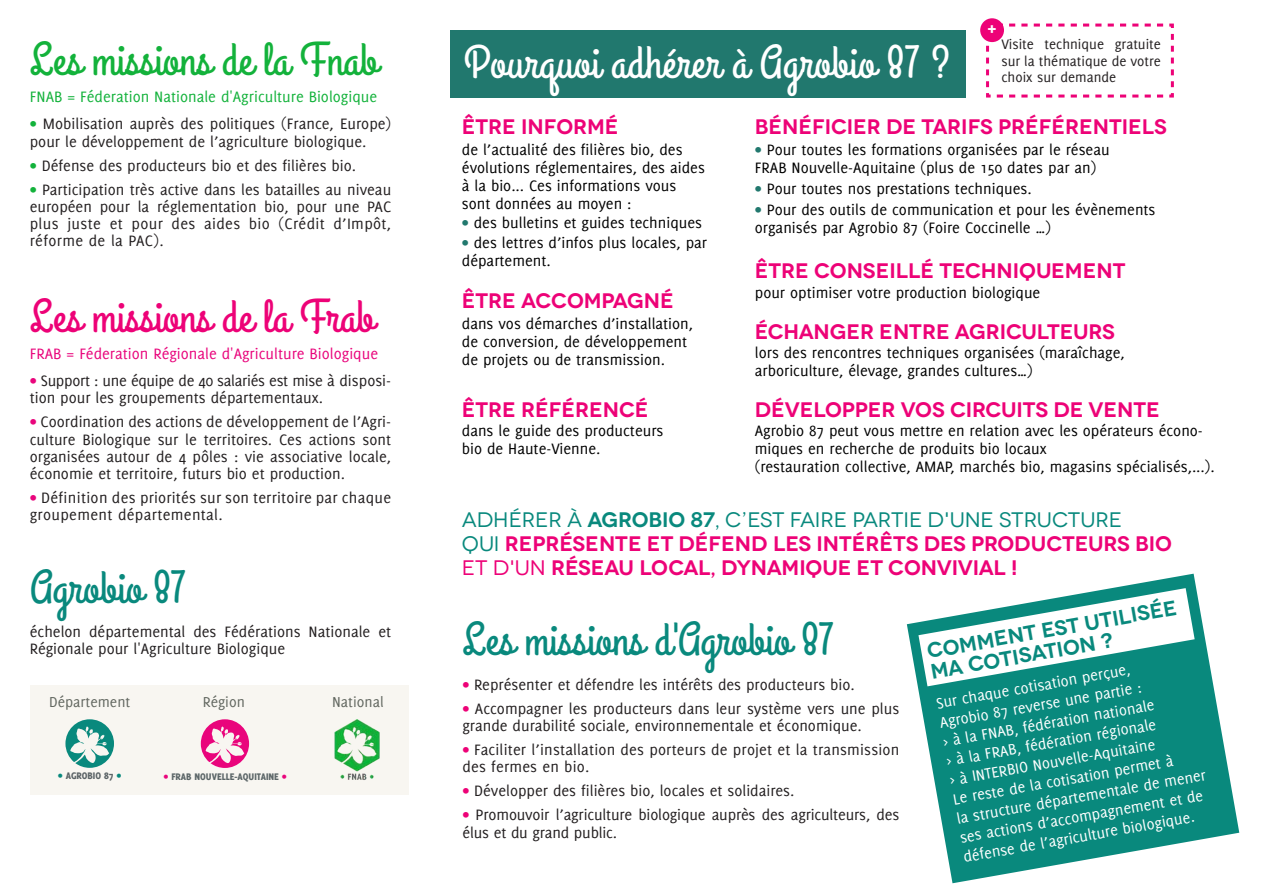
<style>
.page{position:relative;width:1263px;height:893px;background:#fff}
.page>*{position:absolute;margin:0;border:0;box-sizing:border-box;transform-origin:0 0}
.t1{font:46.5px "Grand Hotel";color:#09897d}
.t2{font:46.5px "Grand Hotel";letter-spacing:.01em;color:#fff}
.t3{font:46.5px "Grand Hotel";color:#13b23b}
.t4{font:46.5px "Grand Hotel";color:#ed0277}
.t5{font:600 21px/24px "Novecentowide";color:#ed0277}
.t6{font:600 21px/21px "Novecentowide";color:#09897d}
.t7{font:600 16.8px "Novecentowide";color:#fff}
.t8{font:16.5px/17.2px "Delicious";color:#231f20}
.t9{font:16.5px/18px "Delicious";color:#000}
.t10{font:16.5px/19.5px "Delicious";color:#fff}
.t11{font:16.5px/17.2px "Delicious";letter-spacing:.02em;color:#231f20}
.t12{font:16.5px "Delicious";color:#13b23b}
.t13{font:16.5px "Delicious";color:#e9057c}
.t14{font:15.75px "Delicious";color:#61665f}
.t15{font:15px/16.5px "Delicious";color:#231f20;text-align:justify}
.t16{font:800 10.5px "Delicious";color:#5c6668}
.t17{font:800 10.5px "Delicious";color:#5c6467}
.s1{color:#13b23b}
.s2{color:#e9057c}
.s3{color:#09897d}
.s4{color:#21786e}
.s5{font-weight:400;color:#09897d}
.s6{font-weight:400}
.s7{color:#ed0277}
</style>
<div class="page">
<div style="left:450px;top:30px;width:516px;height:68px;background:#21786e"></div>
<div style="left:30px;top:685px;width:378px;height:110px;background:#f8f6f1"></div>
<svg style="left:201px;top:719px;width:48px;height:49px"></svg>
<svg style="left:65px;top:719px;width:49px;height:49px"></svg>
<img style="left:334px;top:719px;width:46px;height:61px">
<svg style="left:907px;top:574px;width:332px;height:309px;fill:#09897d"></svg>
<svg style="left:918px;top:588px;width:277px;height:98px"></svg>
<svg style="left:984px;top:22px;width:190px;height:76px"></svg>
<div style="left:980px;top:18px;width:24px;height:24px;background:#ed0277;border-radius:50%"></div>
<h1 class="t3" style="left:30px;top:30px;width:350px">Les missions de la Fnab</h1>
<p class="t12" style="left:30px;top:88px;width:349px">FNAB = Féderation Nationale d'Agriculture Biologique</p>
<p class="t8" style="left:30px;top:115px;width:363px"><span class="s1">•</span> Mobilisation auprès des politiques (France, Europe) pour le développement de l’agriculture biologique.</p>
<p class="t8" style="left:30px;top:156px;width:328px"><span class="s1">•</span> Défense des producteurs bio et des filières bio.</p>
<p class="t8" style="left:30px;top:180px;width:363px;text-align:justify"><span class="s1">•</span> Participation très active dans les batailles au niveau européen pour la réglementation bio, pour une PAC plus juste et pour des aides bio (Crédit d’Impôt, réforme de la PAC).</p>
<h1 class="t4" style="left:30px;top:287px;width:346px">Les missions de la Frab</h1>
<p class="t13" style="left:30px;top:344px;width:350px">FRAB = Féderation Régionale d'Agriculture Biologique</p>
<p class="t8" style="left:30px;top:372px;width:363px"><span class="s2">•</span> Support : une équipe de 40 salariés est mise à disposi&shy;tion pour les groupements départementaux.</p>
<p class="t8" style="left:30px;top:413px;width:363px;text-align:justify"><span class="s2">•</span> Coordination des actions de développement de l’Agri&shy;culture Biologique sur le territoires. Ces actions sont organisées autour de 4 pôles : vie associative locale, économie et territoire, futurs bio et production.</p>
<p class="t11" style="left:30px;top:489px;width:363px"><span class="s2">•</span> Définition des priorités sur son territoire par chaque groupement départemental.</p>
<h1 class="t1" style="left:30px;top:558px;width:157px">Agrobio 87</h1>
<p class="t8" style="left:30px;top:622px;width:363px">échelon départemental des Fédérations Nationale et<br>Régionale pour l'Agriculture Biologique</p>
<p class="t14" style="left:49px;top:693px;width:83px">Département</p>
<p class="t14" style="left:203px;top:693px;width:44px">Région</p>
<p class="t14" style="left:332px;top:693px;width:53px">National</p>
<p class="t17" style="left:58px;top:770px;width:65px"><span class="s3">•</span> AGROBIO 87 <span class="s3">•</span></p>
<p class="t16" style="left:164px;top:770px;width:124px"><span class="s2">•</span> FRAB NOUVELLE-AQUITAINE <span class="s2">•</span></p>
<h1 class="t2" style="left:464px;top:33px;width:488px">Pourquoi adhérer à Agrobio 87 ?</h1>
<p class="t7" style="left:986px;top:19px;width:13px">+</p>
<p class="t15" style="left:1001px;top:36px;width:161px">Visite technique gratuite sur la thématique de votre choix sur demande</p>
<p class="t5" style="left:462px;top:115px;width:158px">ÊTRE INFORMÉ</p>
<p class="t9" style="left:462px;top:140px;width:245px">de l’actualité des filières bio, des évolutions réglementaires, des aides à la bio... Ces informations vous sont données au moyen :</p>
<p class="t9" style="left:462px;top:214px;width:242px"><span class="s4">•</span> des bulletins et guides techniques</p>
<p class="t9" style="left:462px;top:233px;width:247px"><span class="s4">•</span> des lettres d’infos plus locales, par département.</p>
<p class="t5" style="left:755px;top:115px;width:414px">BÉNÉFICIER DE TARIFS PRÉFÉRENTIELS</p>
<p class="t9" style="left:755px;top:140px;width:356px"><span class="s4">•</span> Pour toutes les formations organisées par le réseau<br>FRAB Nouvelle-Aquitaine (plus de 150 dates par an)</p>
<p class="t9" style="left:755px;top:179px;width:278px"><span class="s4">•</span> Pour toutes nos prestations techniques.</p>
<p class="t9" style="left:755px;top:200px;width:402px"><span class="s4">•</span> Pour des outils de communication et pour les évènements organisés par Agrobio 87 (Foire Coccinelle …)</p>
<p class="t5" style="left:755px;top:259px;width:372px">ÊTRE CONSEILLÉ TECHNIQUEMENT</p>
<p class="t5" style="left:462px;top:289px;width:213px">ÊTRE ACCOMPAGNÉ</p>
<p class="t9" style="left:755px;top:283px;width:287px">pour optimiser votre production biologique</p>
<p class="t9" style="left:462px;top:314px;width:233px">dans vos démarches d’installation, de conversion, de développement de projets ou de transmission.</p>
<p class="t5" style="left:755px;top:320px;width:361px">ÉCHANGER ENTRE AGRICULTEURS</p>
<p class="t9" style="left:755px;top:343px;width:371px">lors des rencontres techniques organisées (maraîchage, arboriculture, élevage, grandes cultures…)</p>
<p class="t5" style="left:462px;top:398px;width:188px">ÊTRE RÉFÉRENCÉ</p>
<p class="t5" style="left:755px;top:398px;width:406px">DÉVELOPPER VOS CIRCUITS DE VENTE</p>
<p class="t9" style="left:462px;top:422px;width:203px">dans le guide des producteurs bio de Haute-Vienne.</p>
<p class="t9" style="left:755px;top:422px;width:461px">Agrobio 87 peut vous mettre en relation avec les opérateurs écono&shy;miques en recherche de produits bio locaux<br>(restauration collective, AMAP, marchés bio, magasins spécialisés,...).</p>
<p class="t5" style="left:462px;top:507px;width:712px"><span class="s5">ADHÉRER À</span> <span class="s3">AGROBIO 87</span><span class="s5">, C’EST FAIRE PARTIE D'UNE STRUCTURE<br>QUI</span> REPRÉSENTE ET DÉFEND LES INTÉRÊTS DES PRODUCTEURS BIO<br><span class="s6">ET D'UN</span> RÉSEAU LOCAL, DYNAMIQUE ET CONVIVIAL !</p>
<h1 class="t1" style="left:462px;top:610px;width:372px">Les missions d'Agrobio 87</h1>
<p class="t8" style="left:462px;top:676px;width:394px"><span class="s7">•</span> Représenter et défendre les intérêts des producteurs bio.</p>
<p class="t8" style="left:462px;top:700px;width:438px"><span class="s7">•</span> Accompagner les producteurs dans leur système vers une plus grande durabilité sociale, environnementale et économique.</p>
<p class="t8" style="left:462px;top:741px;width:438px"><span class="s7">•</span> Faciliter l’installation des porteurs de projet et la transmission des fermes en bio.</p>
<p class="t8" style="left:462px;top:782px;width:334px"><span class="s7">•</span> Développer des filières bio, locales et solidaires.</p>
<p class="t8" style="left:462px;top:806px;width:438px"><span class="s7">•</span> Promouvoir l’agriculture biologique auprès des agriculteurs, des élus et du grand public.</p>
<p class="t6" style="left:925px;top:641px;width:255px;rotate:-10deg">COMMENT EST UTILISÉE<br>MA COTISATION ?</p>
<p class="t10" style="left:935px;top:693px;width:254px;rotate:-10deg">Sur chaque cotisation perçue,<br>Agrobio 87 reverse une partie :<br>&gt; à la FNAB, fédération nationale<br>&gt; à la FRAB, fédération régionale<br>&gt; à INTERBIO Nouvelle-Aquitaine<br>Le reste de la cotisation permet à<br>la structure départementale de mener ses actions d’accompagnement et de défense de l’agriculture biologique.</p>
</div>
